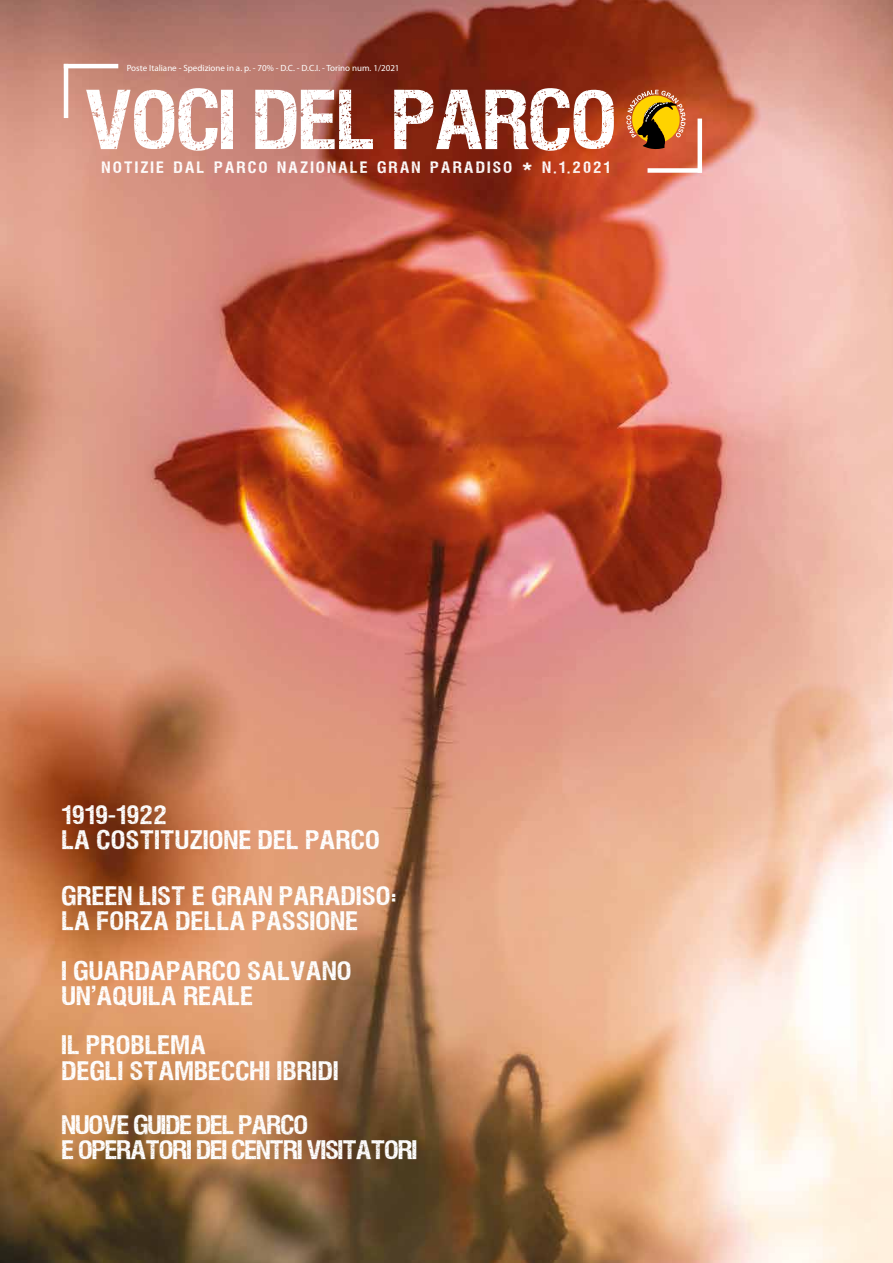
<style>
.page{position:relative;width:893px;height:1263px;background:#fff}
.page>*{position:absolute;margin:0;border:0;box-sizing:border-box;transform-origin:0 0}
.t1{font:66px "Grunge Face";letter-spacing:.015em;color:#fff}
.t2{font:21px/25.2px "Grunge Face";letter-spacing:.05em;color:#fff}
.t3{font:21px/25.2px "Grunge Face";letter-spacing:-.01em;color:#fff}
.t4{font:12.75px "Grunge Face";letter-spacing:.21em;color:#fff}
.t5{font:9px "Myriad Pro";color:#fff}
</style>
<div class="page">
<img style="left:0;top:0;width:893px;height:1263px">
<hr style="left:64px;top:64px;width:54px;height:4px;background:#fff">
<hr style="left:64px;top:64px;width:4px;height:54px;background:#fff">
<div style="left:647px;top:168px;width:55px;height:5px;background:#fff"></div>
<hr style="left:698px;top:119px;width:4px;height:54px;background:#fff">
<svg style="left:626px;top:90px;width:60px;height:59px"></svg>
<p class="t5" style="left:127px;top:62px;width:274px">Poste Italiane - Spedizione in a. p. - 70% - D.C. - D.C.I. - Torino num. 1/2021</p>
<h1 class="t1" style="left:85px;top:88px;width:532px">VOCI DEL PARCO</h1>
<p class="t4" style="left:102px;top:161px;width:509px">NOTIZIE DAL PARCO NAZIONALE GRAN PARADISO * N.1.2021</p>
<p class="t2" style="left:62px;top:804px;width:319px">1919-1922<br>LA COSTITUZIONE DEL PARCO</p>
<p class="t2" style="left:62px;top:885px;width:336px">GREEN LIST E GRAN PARADISO:<br>LA FORZA DELLA PASSIONE</p>
<p class="t2" style="left:62px;top:960px;width:291px">I GUARDAPARCO SALVANO<br>UN'AQUILA REALE</p>
<p class="t2" style="left:62px;top:1034px;width:278px">IL PROBLEMA<br>DEGLI STAMBECCHI IBRIDI</p>
<p class="t3" style="left:62px;top:1114px;width:357px">NUOVE GUIDE DEL PARCO<br>E OPERATORI DEI CENTRI VISITATORI</p>
</div>
